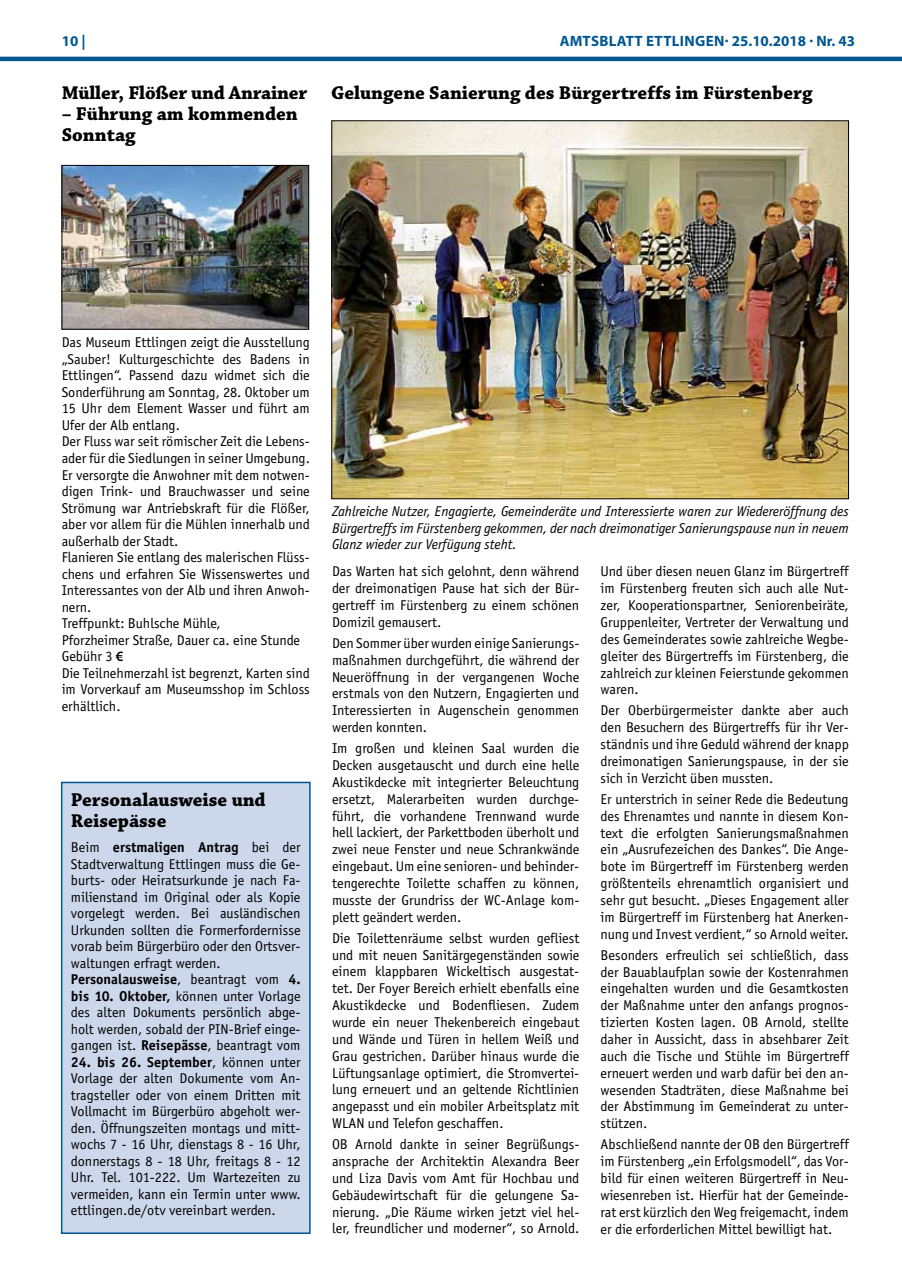
<style>
.page{position:relative;width:902px;height:1280px;background:#fff}
.page>*{position:absolute;margin:0;border:0;box-sizing:border-box;transform-origin:0 0}
.t1{font:700 19.5px/21px "Chaparral Pro";color:#000}
.t2{font:700 15px "Myriad Pro";letter-spacing:.02em;color:#005792}
.t3{font:14.25px/16.8px "Officina Sans";color:#000;text-align:justify}
.t4{font:italic 14.25px/16.5px "Officina Sans";color:#000;text-align:justify}
.s1{font-family:"Myriad Pro";font-weight:600}
.s2{font-weight:700}
</style>
<div class="page">
<hr style="left:0;top:57px;width:901px;height:4px;background:#005792">
<img style="left:64px;top:167px;width:243px;height:160px">
<div style="left:62px;top:165px;width:247px;height:164px;border:1px solid #000"></div>
<div style="left:62px;top:782px;width:248px;height:451px;background:#cdd7eb"></div>
<div style="left:61px;top:782px;width:249px;height:452px;border:2px solid #005792"></div>
<img style="left:333px;top:122px;width:513px;height:375px">
<p class="t2" style="left:62px;top:31px;width:25px">10 |</p>
<p class="t2" style="left:559px;top:31px;width:297px">AMTSBLATT ETTLINGEN· 25.10.2018 · NR. 43</p>
<h1 class="t1" style="left:62px;top:84px;width:247px">Müller, Flößer und Anrainer</h1>
<h1 class="t1" style="left:62px;top:105px;width:237px">– Führung am kommenden<br>Sonntag</h1>
<h1 class="t1" style="left:331px;top:84px;width:483px">Gelungene Sanierung des Bürgertreffs im Fürstenberg</h1>
<p class="t3" style="left:62px;top:334px;width:250px;text-align:left">Das Museum Ettlingen zeigt die Ausstellung „Sauber! Kulturgeschichte des Badens in Ettlingen“. Passend dazu widmet sich die Sonderführung am Sonntag, 28. Oktober um 15 Uhr dem Element Wasser und führt am Ufer der Alb entlang.<br>Der Fluss war seit römischer Zeit die Lebens&shy;ader für die Siedlungen in seiner Umgebung.<br>Er versorgte die Anwohner mit dem notwen&shy;digen Trink- und Brauchwasser und seine Strömung war Antriebskraft für die Flößer, aber vor allem für die Mühlen innerhalb und außerhalb der Stadt.<br>Flanieren Sie entlang des malerischen Flüss&shy;chens und erfahren Sie Wissenswertes und Interessantes von der Alb und ihren Anwoh&shy;nern.<br>Treffpunkt: Buhlsche Mühle,<br>Pforzheimer Straße, Dauer ca. eine Stunde Gebühr 3 <span class="s1">€<br></span>Die Teilnehmerzahl ist begrenzt, Karten sind im Vorverkauf am Museumsshop im Schloss erhältlich.</p>
<h1 class="t1" style="left:71px;top:790px;width:196px">Personalausweise und<br>Reisepässe</h1>
<p class="t3" style="left:71px;top:839px;width:231px;text-align:left">Beim <span class="s2">erstmaligen Antrag</span> bei der Stadtverwaltung Ettlingen muss die Ge&shy;burts- oder Heiratsurkunde je nach Fa&shy;milienstand im Original oder als Kopie vorgelegt werden. Bei ausländischen Urkunden sollten die Formerfordernisse vorab beim Bürgerbüro oder den Ortsver&shy;waltungen erfragt werden.<br><span class="s2">Personalausweise</span>, beantragt vom <span class="s2">4. bis 10. Oktober,</span> können unter Vorlage des alten Dokuments persönlich abge&shy;holt werden, sobald der PIN-Brief einge&shy;gangen ist. <span class="s2">Reisepässe</span>, beantragt vom</p>
<p class="t3" style="left:71px;top:1054px;width:231px"><span class="s2">24. bis 26. September</span>, können unter Vorlage der alten Dokumente vom An&shy;tragsteller oder von einem Dritten mit Vollmacht im Bürgerbüro abgeholt wer&shy;den. Öffnungszeiten montags und mitt&shy;wochs 7 - 16 Uhr, dienstags 8 - 16 Uhr, donnerstags 8 - 18 Uhr, freitags 8 - 12<br>Uhr. Tel. 101-222. Um Wartezeiten zu vermeiden, kann ein Termin unter www. ettlingen.de/otv vereinbart werden.</p>
<p class="t4" style="left:332px;top:503px;width:518px">Zahlreiche Nutzer, Engagierte, Gemeinderäte und Interessierte waren zur Wiedereröffnung des Bürgertreffs im Fürstenberg gekommen, der nach dreimonatiger Sanierungspause nun in neuem Glanz wieder zur Verfügung steht.</p>
<p class="t3" style="left:332px;top:563px;width:249px">Das Warten hat sich gelohnt, denn während der dreimonatigen Pause hat sich der Bür&shy;gertreff im Fürstenberg zu einem schönen Domizil gemausert.</p>
<p class="t3" style="left:332px;top:635px;width:249px">Den Sommer über wurden einige Sanierungs&shy;maßnahmen durchgeführt, die während der Neueröffnung in der vergangenen Woche erstmals von den Nutzern, Engagierten und Interessierten in Augenschein genommen werden konnten.</p>
<p class="t3" style="left:332px;top:740px;width:249px">Im großen und kleinen Saal wurden die Decken ausgetauscht und durch eine helle Akustikdecke mit integrierter Beleuchtung ersetzt, Malerarbeiten wurden durchge&shy;führt, die vorhandene Trennwand wurde hell lackiert, der Parkettboden überholt und zwei neue Fenster und neue Schrankwände eingebaut. Um eine senioren- und behinder&shy;tengerechte Toilette schaffen zu können, musste der Grundriss der WC-Anlage kom&shy;plett geändert werden.</p>
<p class="t3" style="left:332px;top:929px;width:249px">Die Toilettenräume selbst wurden gefliest und mit neuen Sanitärgegenständen sowie einem klappbaren Wickeltisch ausgestat&shy;tet. Der Foyer Bereich erhielt ebenfalls eine Akustikdecke und Bodenfliesen. Zudem wurde ein neuer Thekenbereich eingebaut und Wände und Türen in hellem Weiß und Grau gestrichen. Darüber hinaus wurde die Lüftungsanlage optimiert, die Stromvertei&shy;lung erneuert und an geltende Richtlinien angepasst und ein mobiler Arbeitsplatz mit WLAN und Telefon geschaffen.</p>
<p class="t3" style="left:332px;top:1136px;width:249px">OB Arnold dankte in seiner Begrüßungs&shy;ansprache der Architektin Alexandra Beer und Liza Davis vom Amt für Hochbau und Gebäudewirtschaft für die gelungene Sa&shy;nierung. „Die Räume wirken jetzt viel hel&shy;ler, freundlicher und moderner“, so Arnold.</p>
<p class="t3" style="left:600px;top:563px;width:250px">Und über diesen neuen Glanz im Bürgertreff im Fürstenberg freuten sich auch alle Nut&shy;zer, Kooperationspartner, Seniorenbeiräte, Gruppenleiter, Vertreter der Verwaltung und des Gemeinderates sowie zahlreiche Wegbe&shy;gleiter des Bürgertreffs im Fürstenberg, die zahlreich zur kleinen Feierstunde gekommen waren.</p>
<p class="t3" style="left:600px;top:702px;width:250px">Der Oberbürgermeister dankte aber auch den Besuchern des Bürgertreffs für ihr Ver&shy;ständnis und ihre Geduld während der knapp dreimonatigen Sanierungspause, in der sie sich in Verzicht üben mussten.</p>
<p class="t3" style="left:600px;top:791px;width:250px">Er unterstrich in seiner Rede die Bedeutung des Ehrenamtes und nannte in diesem Kon&shy;text die erfolgten Sanierungsmaßnahmen ein „Ausrufezeichen des Dankes“. Die Ange&shy;bote im Bürgertreff im Fürstenberg werden größtenteils ehrenamtlich organisiert und sehr gut besucht. „Dieses Engagement aller im Bürgertreff im Fürstenberg hat Anerken&shy;nung und Invest verdient,“ so Arnold weiter.</p>
<p class="t3" style="left:600px;top:946px;width:250px">Besonders erfreulich sei schließlich, dass der Bauablaufplan sowie der Kostenrahmen eingehalten wurden und die Gesamtkosten der Maßnahme unter den anfangs prognos&shy;tizierten Kosten lagen. OB Arnold, stellte daher in Aussicht, dass in absehbarer Zeit auch die Tische und Stühle im Bürgertreff erneuert werden und warb dafür bei den an&shy;wesenden Stadträten, diese Maßnahme bei der Abstimmung im Gemeinderat zu unter&shy;stützen.</p>
<p class="t3" style="left:600px;top:1136px;width:250px">Abschließend nannte der OB den Bürgertreff im Fürstenberg „ein Erfolgsmodell“, das Vor&shy;bild für einen weiteren Bürgertreff in Neu&shy;wiesenreben ist. Hierfür hat der Gemeinde&shy;rat erst kürzlich den Weg freigemacht, indem er die erforderlichen Mittel bewilligt hat.</p>
</div>
